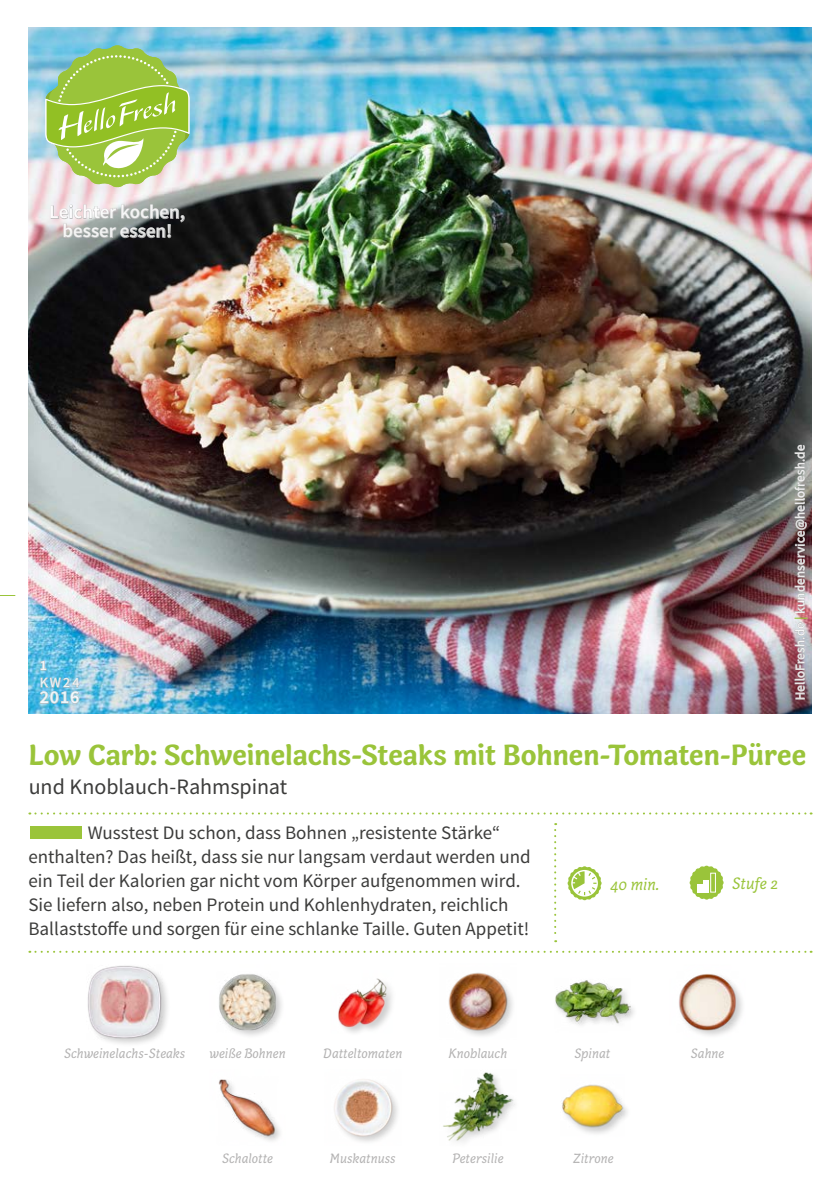
<style>
.page{position:relative;width:840px;height:1191px;background:#fff}
.page>*{position:absolute;margin:0;border:0;box-sizing:border-box;transform-origin:0 0}
.FRONT_Recipe_Title{font:700 30px "Capucine Basic";letter-spacing:-.005em;color:#9ac43a}
.FRONT_Recipe_Subtitl{font:22px "Source Sans Pro";letter-spacing:-.005em;color:#3c3c3b}
.FRONT___BACK_Running{font:19px/24px "Source Sans Pro";color:#3c3c3b}
.t1{font:600 19px/19px "Source Sans Pro";color:#fff;text-align:center}
.t2{font:600 18px "Source Sans Pro";color:#fff}
.FRONT_Icons{font:italic 17px "Capucine Basic";color:#9ac43a}
.FRONT_ingredients{font:italic 14px "Capucine Basic";color:#b3b2b2}
.t3{font:14px "Source Sans Pro";color:#fff}
.t4{font:600 14px "Source Sans Pro";color:#fff}
.t5{font:13px "Source Sans Pro";letter-spacing:.02em;color:#fff}
.s1{font-weight:700;color:#9ac43a}
</style>
<div class="page">
<img style="left:28px;top:27px;width:783px;height:686px">
<svg style="left:554px;top:823px;width:2px;height:119px"></svg>
<svg style="left:29px;top:950px;width:782px;height:2px"></svg>
<svg style="left:50px;top:204px;width:135px;height:48px;background:#808282"></svg>
<svg style="left:0;top:595px;width:15px;height:1px"></svg>
<svg style="left:45px;top:45px;width:144px;height:143px;background:#a9cc72"></svg>
<svg style="left:793px;top:622px;width:12px;height:78px"></svg>
<svg style="left:793px;top:444px;width:13px;height:169px;background:#918586"></svg>
<div style="left:30px;top:826px;width:52px;height:12px;background:#9ac43a"></div>
<svg style="left:29px;top:812px;width:782px;height:2px"></svg>
<svg style="left:689px;top:865px;width:34px;height:34px"></svg>
<div style="left:710px;top:873px;width:5px;height:19px;border:1px solid #fff"></div>
<svg style="left:567px;top:866px;width:34px;height:34px"></svg>
<img style="left:448px;top:972px;width:65px;height:64px">
<img style="left:334px;top:1079px;width:64px;height:63px">
<img style="left:443px;top:1072px;width:72px;height:70px">
<div style="left:553px;top:979px;width:85px;height:52px;background:#000;opacity:.2"></div>
<img style="left:553px;top:979px;width:77px;height:52px">
<div style="left:560px;top:1082px;width:71px;height:55px;background:#000;opacity:.2"></div>
<img style="left:560px;top:1082px;width:64px;height:55px">
<img style="left:219px;top:974px;width:63px;height:62px">
<div style="left:86px;top:964px;width:85px;height:83px;background:#000;opacity:.2"></div>
<img style="left:87px;top:964px;width:76px;height:76px">
<img style="left:679px;top:974px;width:64px;height:62px">
<img style="left:218px;top:1079px;width:62px;height:62px">
<img style="left:338px;top:978px;width:54px;height:55px">
<svg style="left:39px;top:660px;width:41px;height:44px;background:#74bdda"></svg>
<p class="t1" style="left:50px;top:203px;width:137px">Leichter kochen, besser essen!</p>
<p class="t4" style="left:40px;top:656px;width:9px">1</p>
<p class="t3" style="left:40px;top:674px;width:41px">KW24</p>
<p class="t2" style="left:40px;top:686px;width:41px">2016</p>
<p class="t5" style="left:791px;top:700px;width:257px;rotate:-90deg">HelloFresh.de <span class="s1">|</span> kundenservice@hellofresh.de</p>
<p class="FRONT_Recipe_Title" style="left:29px;top:731px;width:778px">Low Carb: Schweinelachs-Steaks mit Bohnen-Tomaten-Püree</p>
<p class="FRONT_Recipe_Subtitl" style="left:29px;top:772px;width:260px">und Knoblauch-Rahmspinat</p>
<p class="FRONT___BACK_Running" style="left:28px;top:820px;width:503px;text-indent:59px">Wusstest Du schon, dass Bohnen „resistente Stärke“ enthalten? Das heißt, dass sie nur langsam verdaut werden und ein Teil der Kalorien gar nicht vom Körper aufgenommen wird.<br>Sie liefern also, neben Protein und Kohlenhydraten, reichlich Ballaststoffe und sorgen für eine schlanke Taille. Guten Appetit!</p>
<p class="FRONT_Icons" style="left:609px;top:871px;width:51px">40 min.</p>
<p class="FRONT_Icons" style="left:731px;top:871px;width:47px">Stufe 2</p>
<p class="FRONT_ingredients" style="left:64px;top:1042px;width:123px">Schweinelachs-Steaks</p>
<p class="FRONT_ingredients" style="left:690px;top:1042px;width:35px">Sahne</p>
<p class="FRONT_ingredients" style="left:209px;top:1042px;width:78px">weiße Bohnen</p>
<p class="FRONT_ingredients" style="left:448px;top:1042px;width:60px">Knoblauch</p>
<p class="FRONT_ingredients" style="left:574px;top:1042px;width:37px">Spinat</p>
<p class="FRONT_ingredients" style="left:323px;top:1042px;width:81px">Datteltomaten</p>
<p class="FRONT_ingredients" style="left:222px;top:1148px;width:53px">Schalotte</p>
<p class="FRONT_ingredients" style="left:330px;top:1148px;width:67px">Muskatnuss</p>
<p class="FRONT_ingredients" style="left:452px;top:1148px;width:52px">Petersilie</p>
<p class="FRONT_ingredients" style="left:572px;top:1148px;width:42px">Zitrone</p>
</div>
